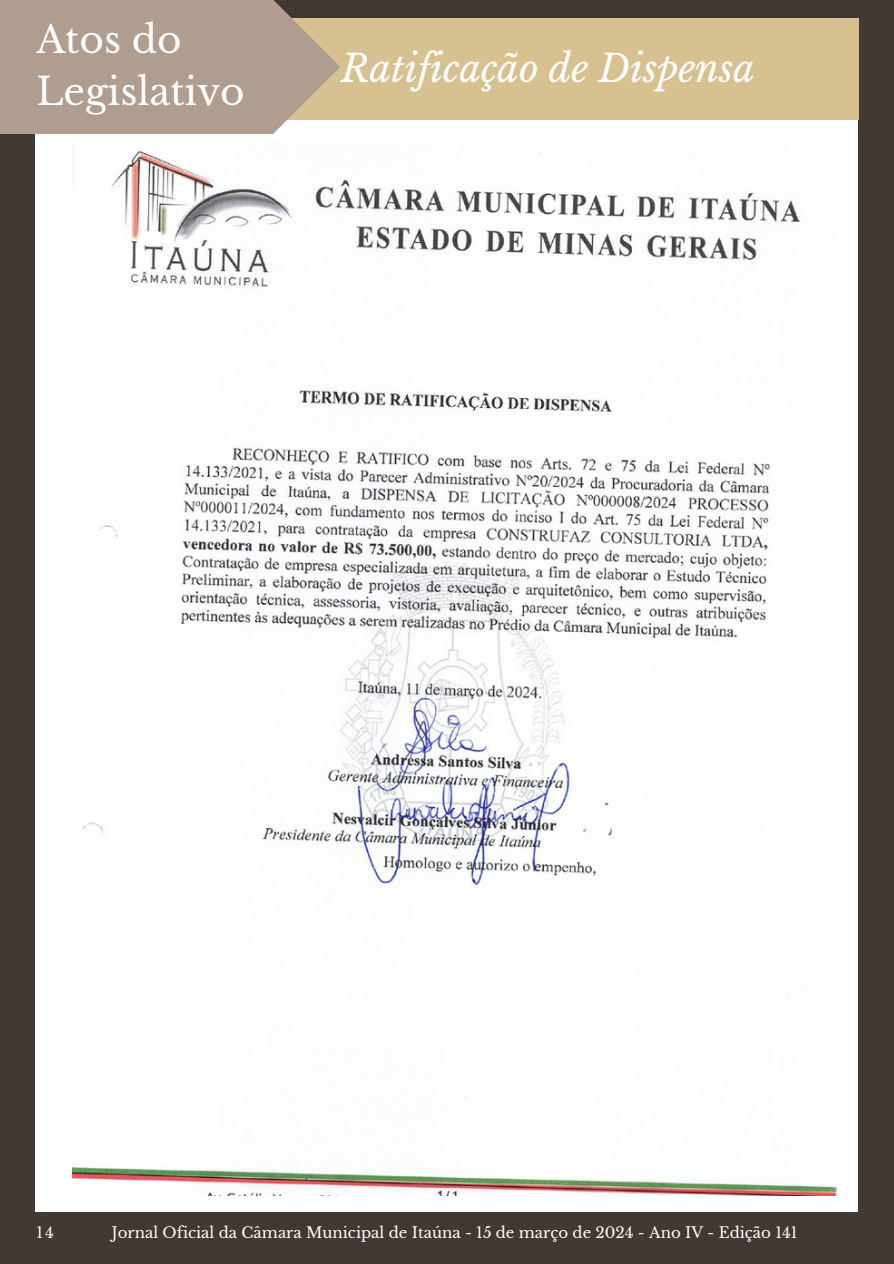
<style>
.page{position:relative;width:894px;height:1264px;background:#fff}
.page>*{position:absolute;margin:0;border:0;box-sizing:border-box;transform-origin:0 0}
.t1{font:italic 37.5px "Libre Baskerville";color:#fff}
.t2{font:37.5px/51.8px "Libre Baskerville";color:#fff}
.t3{font:15px "Libre Baskerville";color:#fff}
.t4{font:15px "Libre Baskerville";color:#fdfdfd}
</style>
<div class="page">
<div style="left:0;top:0;width:893px;height:1263px;background:#413932"></div>
<div style="left:36px;top:44px;width:821px;height:1166px;background:#fff"></div>
<div style="left:275px;top:18px;width:583px;height:102px;background:#d7c190"></div>
<svg style="left:274px;top:1px;width:66px;height:132px"></svg>
<div style="left:0;top:0;width:274px;height:134px;background:#af9d90"></div>
<img style="left:72px;top:150px;width:764px;height:1045px">
<h1 class="t2" style="left:36px;top:14px;width:210px">Atos do<br>Legislativo</h1>
<h1 class="t1" style="left:341px;top:46px;width:415px">Ratificação de Dispensa</h1>
<p class="t4" style="left:36px;top:1223px;width:19px">14</p>
<p class="t3" style="left:112px;top:1223px;width:687px">Jornal Oficial da Câmara Municipal de Itaúna - 15 de março de 2024 - Ano IV - Edição 141</p>
</div>
